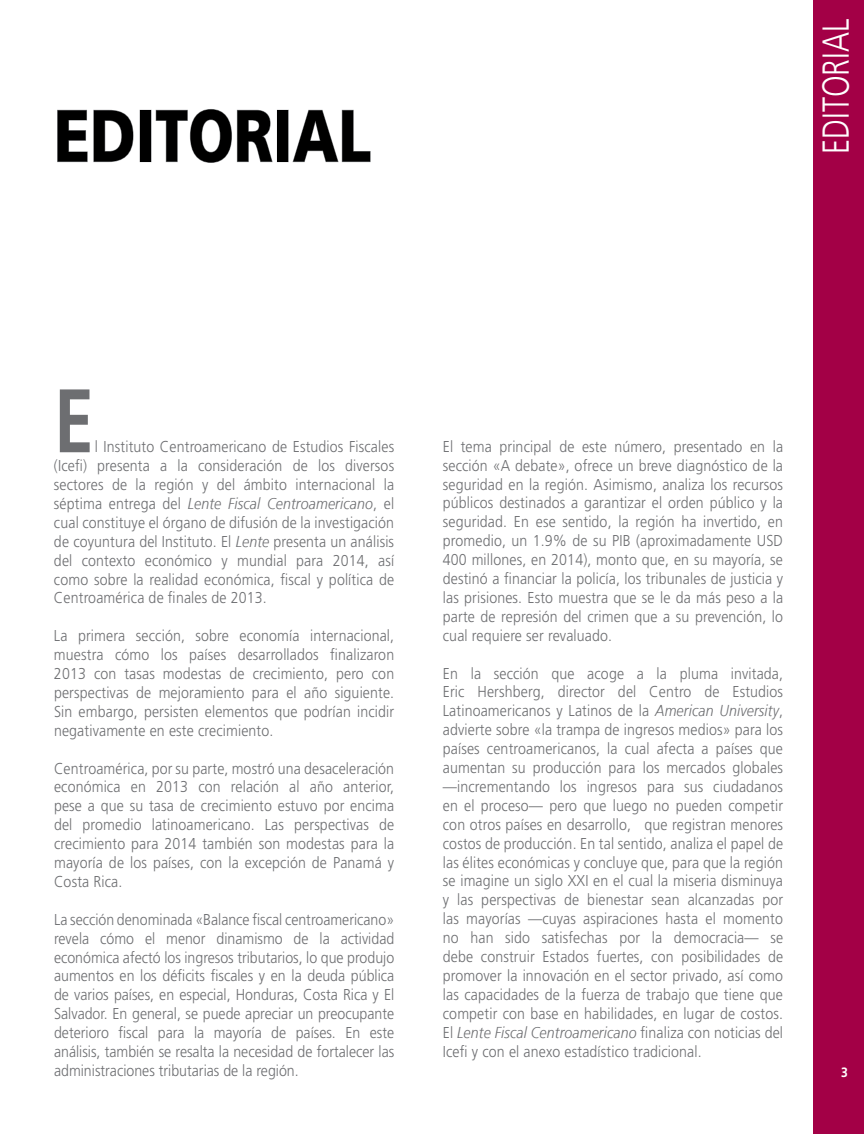
<style>
.page{position:relative;width:864px;height:1134px;background:#fff}
.page>*{position:absolute;margin:0;border:0;box-sizing:border-box;transform-origin:0 0}
.t1{font:700 90px "Frutiger LT Std";color:#6d6e71;scale:.8 1}
.t2{font:900 73.5px "Frutiger LT Std";color:#000;scale:.8 1}
.t3{font:300 37.5px "Frutiger LT Std";color:#fff;scale:.8 1}
.t4{font:300 15.75px/18.9px "Frutiger LT Std";letter-spacing:.01em;color:#6d6e71;text-align:justify;scale:.9 1}
.t5{font:italic 300 15.75px "Frutiger";letter-spacing:.01em;color:#6d6e71;scale:.9 1}
.t6{font:700 13.5px "Frutiger LT Std";color:#fff;scale:.9 1}
.s1{font-family:"Frutiger LT Std";font-style:normal}
.s2{font-family:"Frutiger";font-style:italic}
</style>
<div class="page">
<div style="left:814px;top:0;width:50px;height:1134px;background:#a30046"></div>
<svg style="left:57px;top:110px;width:77px;height:52px"></svg>
<div style="left:140px;top:110px;width:11px;height:52px;border:1px solid #8e9092"></div>
<svg style="left:155px;top:109px;width:118px;height:54px"></svg>
<div style="left:277px;top:110px;width:12px;height:52px;border:1px solid #8e9092"></div>
<svg style="left:292px;top:110px;width:79px;height:53px"></svg>
<h2 class="t2" style="left:54px;top:92px;width:314px">EDITORIAL</h2>
<h3 class="t3" style="left:815px;top:154px;width:170px;rotate:-90deg">EDITORIAL</h3>
<h1 class="t1" style="left:54px;top:368px;width:52px">E</h1>
<p class="t4" style="left:54px;top:438px;width:380px;text-indent:41px">l Instituto Centroamericano de Estudios Fiscales (Icefi) presenta a la consideración de los diversos sectores de la región y del ámbito internacional la</p>
<p class="t5" style="left:54px;top:495px;width:379px"><span class="s1">séptima entrega del</span> Lente Fiscal Centroamericano<span class="s1">, el</span></p>
<p class="t4" style="left:54px;top:513px;width:380px">cual constituye el órgano de difusión de la investigación de coyuntura del Instituto. El <span class="s2">Lente</span> presenta un análisis del contexto económico y mundial para 2014, así como sobre la realidad económica, fiscal y política de Centroamérica de finales de 2013.</p>
<p class="t4" style="left:54px;top:627px;width:380px">La primera sección, sobre economía internacional, muestra cómo los países desarrollados finalizaron 2013 con tasas modestas de crecimiento, pero con perspectivas de mejoramiento para el año siguiente.<br>Sin embargo, persisten elementos que podrían incidir negativamente en este crecimiento.</p>
<p class="t4" style="left:54px;top:759px;width:380px">Centroamérica, por su parte, mostró una desaceleración económica en 2013 con relación al año anterior, pese a que su tasa de crecimiento estuvo por encima del promedio latinoamericano. Las perspectivas de crecimiento para 2014 también son modestas para la mayoría de los países, con la excepción de Panamá y Costa Rica.</p>
<p class="t4" style="left:54px;top:910px;width:380px">La sección denominada «Balance fiscal centroamericano» revela cómo el menor dinamismo de la actividad económica afectó los ingresos tributarios, lo que produjo aumentos en los déficits fiscales y en la deuda pública de varios países, en especial, Honduras, Costa Rica y El Salvador. En general, se puede apreciar un preocupante deterioro fiscal para la mayoría de países. En este análisis, también se resalta la necesidad de fortalecer las administraciones tributarias de la región.</p>
<p class="t4" style="left:443px;top:437px;width:380px">El tema principal de este número, presentado en la sección «A debate», ofrece un breve diagnóstico de la seguridad en la región. Asimismo, analiza los recursos públicos destinados a garantizar el orden público y la seguridad. En ese sentido, la región ha invertido, en promedio, un 1.9% de su PIB (aproximadamente USD 400 millones, en 2014), monto que, en su mayoría, se destinó a financiar la policía, los tribunales de justicia y las prisiones. Esto muestra que se le da más peso a la parte de represión del crimen que a su prevención, lo cual requiere ser revaluado.</p>
<p class="t4" style="left:443px;top:664px;width:380px">En la sección que acoge a la pluma invitada, Eric Hershberg, director del Centro de Estudios Latinoamericanos y Latinos de la <span class="s2">American University</span>, advierte sobre «la trampa de ingresos medios» para los países centroamericanos, la cual afecta a países que aumentan su producción para los mercados globales —incrementando los ingresos para sus ciudadanos en el proceso— pero que luego no pueden competir con otros países en desarrollo, que registran menores costos de producción. En tal sentido, analiza el papel de las élites económicas y concluye que, para que la región se imagine un siglo XXI en el cual la miseria disminuya y las perspectivas de bienestar sean alcanzadas por las mayorías —cuyas aspiraciones hasta el momento no han sido satisfechas por la democracia— se debe construir Estados fuertes, con posibilidades de promover la innovación en el sector privado, así como las capacidades de la fuerza de trabajo que tiene que competir con base en habilidades, en lugar de costos.</p>
<p class="t5" style="left:443px;top:1023px;width:380px"><span class="s1">El</span> Lente Fiscal Centroamericano <span class="s1">finaliza con noticias del</span></p>
<p class="t4" style="left:443px;top:1042px;width:289px">Icefi y con el anexo estadístico tradicional.</p>
<p class="t6" style="left:841px;top:1064px;width:9px">3</p>
</div>
